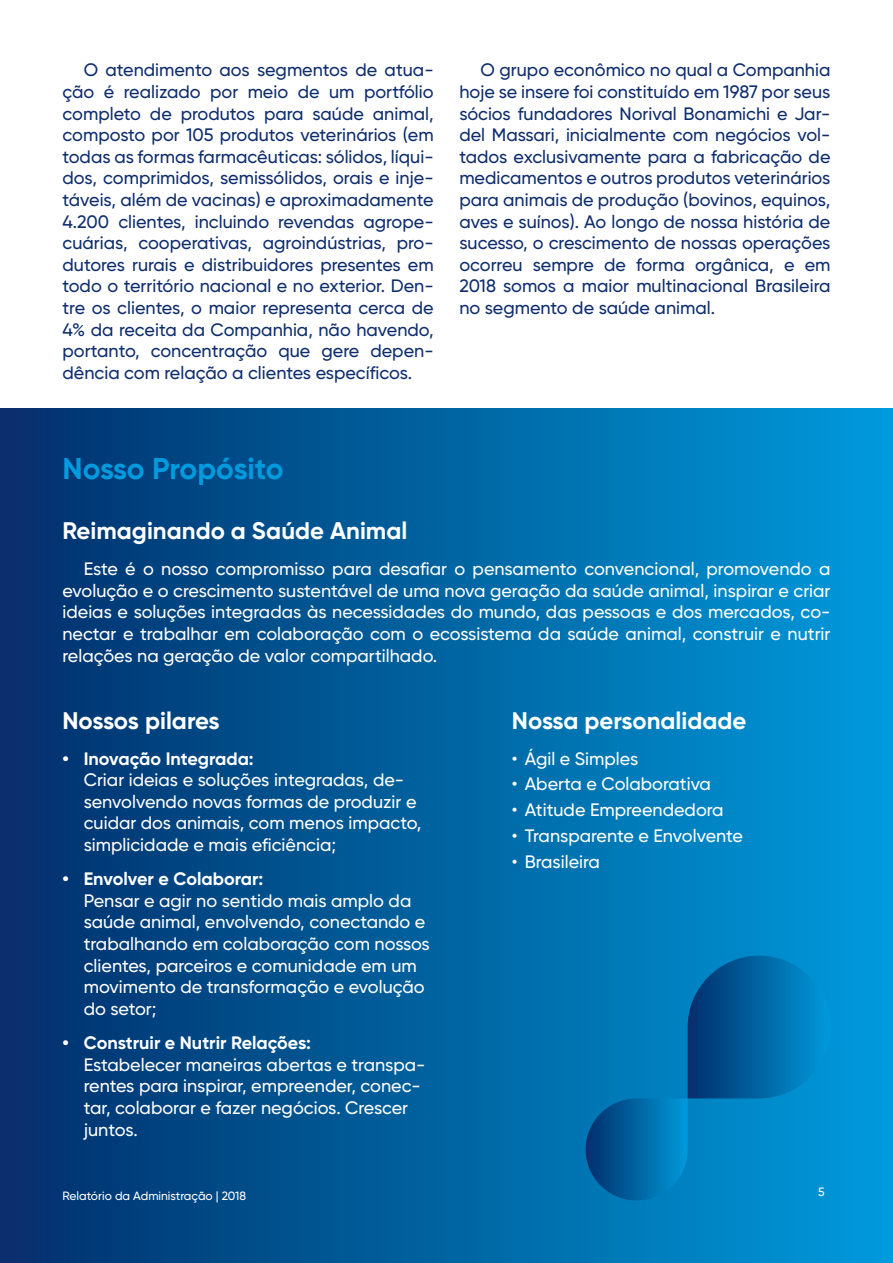
<style>
.page{position:relative;width:893px;height:1263px;background:#fff}
.page>*{position:absolute;margin:0;border:0;box-sizing:border-box;transform-origin:0 0}
.t1{font:700 30px "Gilroy";letter-spacing:-.01em;color:#009bdf}
.t2{font:700 24px "Gilroy";color:#fff}
.t3{font:500 18px/21.6px "Gilroy";color:#0e2d6d;text-align:justify}
.t4{font:500 18px/21.6px "Gilroy";color:#fff}
.t5{font:700 18px "Gilroy";color:#fff}
.t6{font:500 12px "Gilroy";color:#fff}
</style>
<div class="page">
<div style="left:1px;top:409px;width:891px;height:853px;background:linear-gradient(to right,#022e6a,#009adb)"></div>
<svg style="left:586px;top:956px;width:244px;height:244px;background:#0075b4"></svg>
<p class="t3" style="left:63px;top:59px;width:373px;text-indent:21px">O atendimento aos segmentos de atua&shy;ção é realizado por meio de um portfólio completo de produtos para saúde animal, composto por 105 produtos veterinários (em todas as formas farmacêuticas: sólidos, líqui&shy;dos, comprimidos, semissólidos, orais e inje&shy;táveis, além de vacinas) e aproximadamente 4.200 clientes, incluindo revendas agrope&shy;cuárias, cooperativas, agroindústrias, pro&shy;dutores rurais e distribuidores presentes em todo o território nacional e no exterior. Den&shy;tre os clientes, o maior representa cerca de 4% da receita da Companhia, não havendo, portanto, concentração que gere depen&shy;dência com relação a clientes específicos.</p>
<p class="t3" style="left:459px;top:59px;width:373px;text-indent:21px">O grupo econômico no qual a Companhia hoje se insere foi constituído em 1987 por seus sócios fundadores Norival Bonamichi e Jar&shy;del Massari, inicialmente com negócios vol&shy;tados exclusivamente para a fabricação de medicamentos e outros produtos veterinários para animais de produção (bovinos, equinos, aves e suínos). Ao longo de nossa história de sucesso, o crescimento de nossas operações ocorreu sempre de forma orgânica, e em 2018 somos a maior multinacional Brasileira no segmento de saúde animal.</p>
<h1 class="t1" style="left:63px;top:450px;width:223px">Nosso Propósito</h1>
<h2 class="t2" style="left:63px;top:516px;width:346px">Reimaginando a Saúde Animal</h2>
<p class="t4" style="left:63px;top:558px;width:769px;text-align:justify;text-indent:21px">Este é o nosso compromisso para desafiar o pensamento convencional, promovendo a evolução e o crescimento sustentável de uma nova geração da saúde animal, inspirar e criar ideias e soluções integradas às necessidades do mundo, das pessoas e dos mercados, co&shy;nectar e trabalhar em colaboração com o ecossistema da saúde animal, construir e nutrir relações na geração de valor compartilhado.</p>
<h2 class="t2" style="left:63px;top:705px;width:159px">Nossos pilares</h2>
<h2 class="t2" style="left:512px;top:705px;width:236px">Nossa personalidade</h2>
<p class="t5" style="left:63px;top:747px;width:193px">• Inovação Integrada:</p>
<p class="t4" style="left:84px;top:769px;width:339px">Criar ideias e soluções integradas, de&shy;senvolvendo novas formas de produzir e cuidar dos animais, com menos impacto, simplicidade e mais eficiência;</p>
<p class="t5" style="left:63px;top:868px;width:202px">• Envolver e Colaborar:</p>
<p class="t4" style="left:84px;top:890px;width:348px">Pensar e agir no sentido mais amplo da saúde animal, envolvendo, conectando e trabalhando em colaboração com nossos clientes, parceiros e comunidade em um movimento de transformação e evolução do setor;</p>
<p class="t5" style="left:63px;top:1032px;width:250px">• Construir e Nutrir Relações:</p>
<p class="t4" style="left:84px;top:1053px;width:343px">Estabelecer maneiras abertas e transpa&shy;rentes para inspirar, empreender, conec&shy;tar, colaborar e fazer negócios. Crescer juntos.</p>
<p class="t4" style="left:512px;top:747px;width:128px">• Ágil e Simples</p>
<p class="t4" style="left:512px;top:773px;width:201px">• Aberta e Colaborativa</p>
<p class="t4" style="left:512px;top:799px;width:213px">• Atitude Empreendedora</p>
<p class="t4" style="left:512px;top:825px;width:233px">• Transparente e Envolvente</p>
<p class="t4" style="left:512px;top:851px;width:89px">• Brasileira</p>
<p class="t6" style="left:63px;top:1189px;width:185px">Relatório da Administração | 2018</p>
<p class="t6" style="left:818px;top:1184px;width:8px">5</p>
</div>
